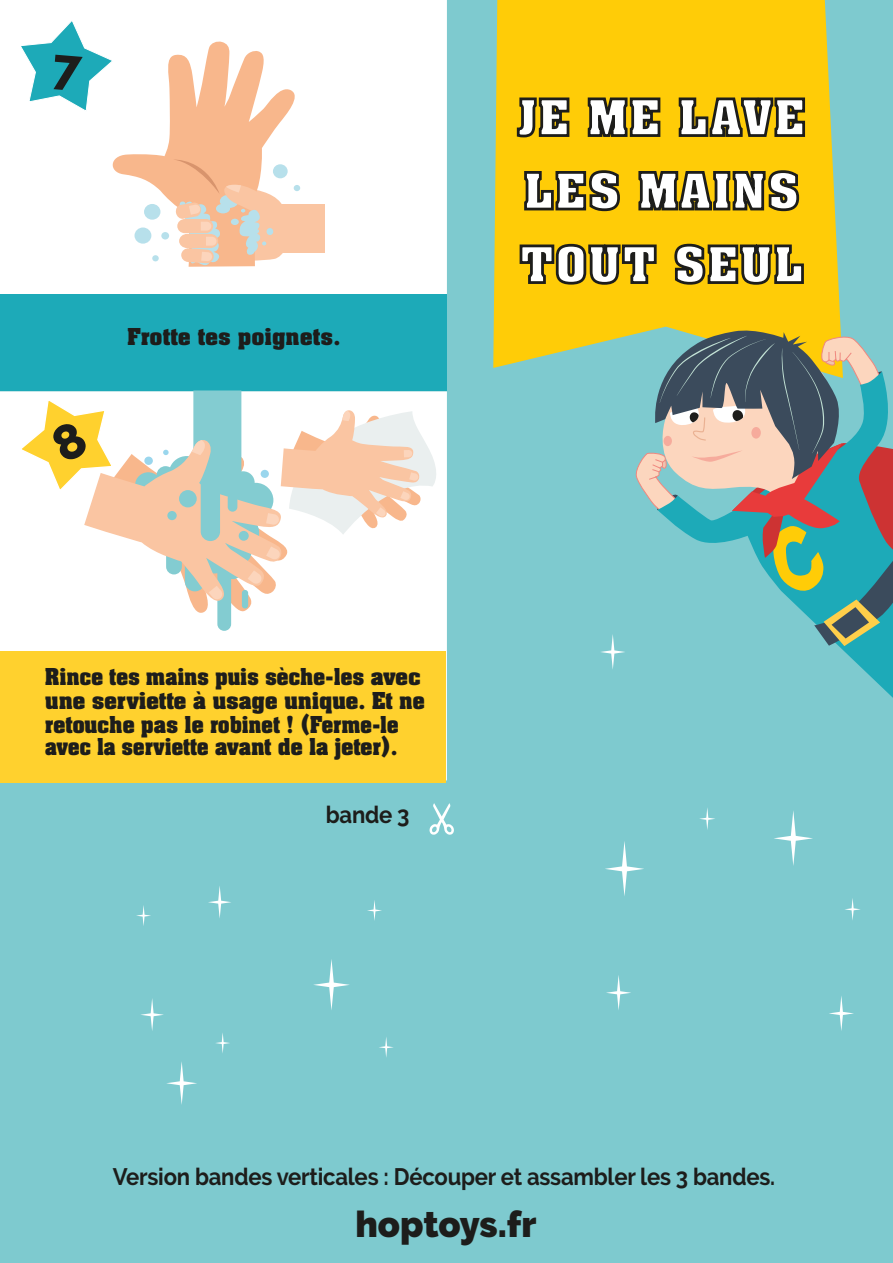
<style>
.page{position:relative;width:893px;height:1263px;background:#7ecacf}
.page>*{position:absolute;margin:0;border:0;box-sizing:border-box;transform-origin:0 0}
.t1{font:700 54.9px/73.5px "Neue Aachen Pro";letter-spacing:.025em;color:#fff;text-align:justify}
.t2{font:900 36.15px "Raleway";letter-spacing:-.005em;color:#1d1d1b}
.t3{font:700 25.5px/23.5px "Neue Aachen Pro";letter-spacing:-.01em;color:#1d1d1b;scale:.96 1}
.t4{font:700 25.5px "Neue Aachen Pro";letter-spacing:-.01em;color:#1d1d1b}
.t5{font:700 23.7px "Raleway";letter-spacing:-.01em;color:#1d1d1b;scale:.93 1}
</style>
<div class="page">
<div style="left:0;top:0;width:447px;height:294px;background:#fff"></div>
<div style="left:0;top:391px;width:447px;height:389px;background:#fff"></div>
<div style="left:0;top:294px;width:447px;height:97px;background:#1daab8"></div>
<div style="left:0;top:652px;width:445px;height:131px;background:#ffd12e"></div>
<div style="left:279px;top:205px;width:45px;height:48px;background:#fac5a2"></div>
<svg style="left:429px;top:803px;width:25px;height:32px"></svg>
<svg style="left:493px;top:0;width:348px;height:368px;background:#f6cb14"></svg>
<svg style="left:515px;top:96px;width:56px;height:43px;background:#b1900d"></svg>
<svg style="left:586px;top:96px;width:76px;height:43px;background:#ad8d0e"></svg>
<svg style="left:677px;top:96px;width:129px;height:42px;background:#b08f0d"></svg>
<svg style="left:523px;top:169px;width:98px;height:44px;background:#b3910d"></svg>
<svg style="left:637px;top:169px;width:163px;height:44px;background:#b1900d"></svg>
<svg style="left:518px;top:242px;width:140px;height:44px;background:#b8950d"></svg>
<svg style="left:673px;top:242px;width:132px;height:44px;background:#b2900d"></svg>
<svg style="left:847px;top:654px;width:46px;height:44px"></svg>
<svg style="left:634px;top:328px;width:259px;height:326px"></svg>
<svg style="left:313px;top:959px;width:37px;height:51px"></svg>
<svg style="left:166px;top:1062px;width:31px;height:43px"></svg>
<svg style="left:141px;top:998px;width:23px;height:33px"></svg>
<svg style="left:136px;top:905px;width:15px;height:21px"></svg>
<svg style="left:379px;top:1037px;width:14px;height:20px"></svg>
<svg style="left:215px;top:1033px;width:15px;height:20px"></svg>
<svg style="left:208px;top:886px;width:23px;height:32px"></svg>
<svg style="left:367px;top:900px;width:15px;height:21px"></svg>
<svg style="left:605px;top:841px;width:39px;height:55px"></svg>
<svg style="left:774px;top:811px;width:39px;height:55px"></svg>
<svg style="left:829px;top:996px;width:25px;height:35px"></svg>
<svg style="left:606px;top:975px;width:25px;height:35px"></svg>
<svg style="left:601px;top:634px;width:24px;height:35px"></svg>
<svg style="left:699px;top:808px;width:16px;height:22px"></svg>
<svg style="left:845px;top:898px;width:15px;height:22px"></svg>
<svg style="left:19px;top:19px;width:283px;height:248px;background:#eee4d9"></svg>
<svg style="left:18px;top:390px;width:422px;height:241px;background:#f0eadd"></svg>
<p class="t4" style="left:127px;top:323px;width:215px">Frotte tes poignets.</p>
<h1 class="t1" style="left:518px;top:82px;width:289px">JE ME LAVE LES MAINS TOUT SEUL</h1>
<p class="t3" style="left:45px;top:665px;width:397px">Rince tes mains puis sèche-les avec une serviette à usage unique. Et ne retouche pas le robinet ! (Ferme-le avec la serviette avant de la jeter).</p>
<p class="t5" style="left:326px;top:801px;width:92px">bande 3</p>
<p class="t5" style="left:113px;top:1163px;width:713px">Version bandes verticales : Découper et assambler les 3 bandes.</p>
<h2 class="t2" style="left:355px;top:1204px;width:183px">hoptoys.fr</h2>
</div>
